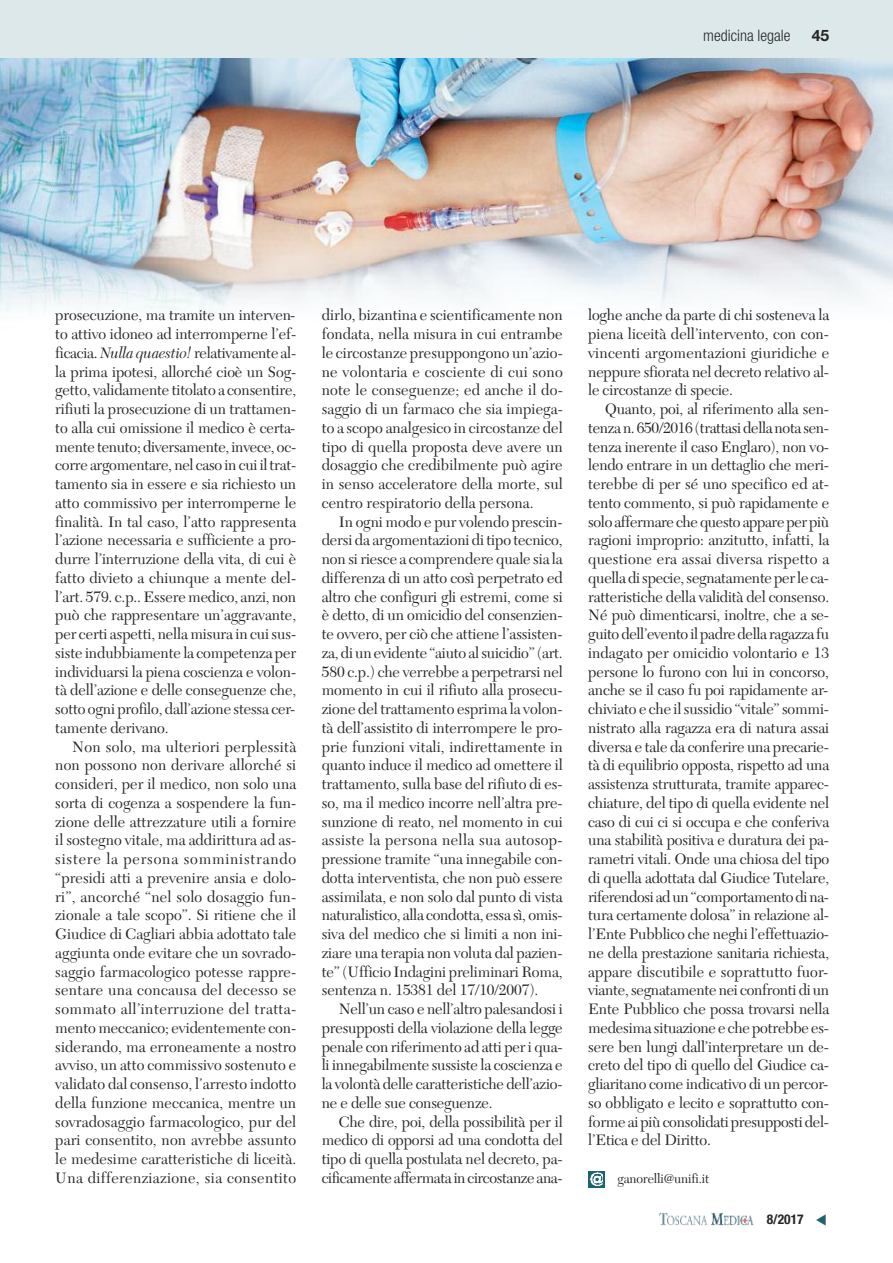
<style>
.page{position:relative;width:893px;height:1263px;background:#fff}
.page>*{position:absolute;margin:0;border:0;box-sizing:border-box;transform-origin:0 0}
.t1{font:15.75px/18.8px "New Caledonia LT Std";letter-spacing:-.01em;color:#272627;text-align:justify}
.t2{font:300 condensed 15.75px "Helvetica Neue LT Std";color:#272627}
.t3{font:700 15.75px "Helvetica Neue LT Std";color:#272627}
.t4{font:13.5px "New Caledonia LT Std";letter-spacing:-.01em;color:#272627}
.t5{font:700 condensed 13.5px "Helvetica Neue LT Std";color:#272627}
.s1{font-style:italic}
</style>
<div class="page">
<img style="left:0;top:57px;width:893px;height:258px">
<div style="left:0;top:0;width:893px;height:57px;background:#dde8ea"></div>
<svg style="left:588px;top:1171px;width:17px;height:16px"></svg>
<svg style="left:590px;top:1172px;width:13px;height:13px"></svg>
<img style="left:659px;top:1212px;width:95px;height:14px">
<p class="t2" style="left:703px;top:30px;width:89px">medicina legale</p>
<p class="t3" style="left:812px;top:30px;width:19px">45</p>
<p class="t1" style="left:55px;top:307px;width:242px">prosecuzione, ma tramite un interven&shy;to attivo idoneo ad interromperne l’ef&shy;ficacia. <span class="s1">Nulla quaestio!</span> relativamente al&shy;la prima ipotesi, allorché cioè un Sog&shy;getto, validamente titolato a consentire, rifiuti la prosecuzione di un trattamen&shy;to alla cui omissione il medico è certa&shy;mente tenuto; diversamente, invece, oc&shy;corre argomentare, nel caso in cui il trat&shy;tamento sia in essere e sia richiesto un atto commissivo per interromperne le finalità. In tal caso, l’atto rappresenta l’azione necessaria e sufficiente a pro&shy;durre l’interruzione della vita, di cui è fatto divieto a chiunque a mente del&shy;l’art. 579. c.p.. Essere medico, anzi, non può che rappresentare un’aggravante, per certi aspetti, nella misura in cui sus&shy;siste indubbiamente la competenza per individuarsi la piena coscienza e volon&shy;tà dell’azione e delle conseguenze che, sotto ogni profilo, dall’azione stessa cer&shy;tamente derivano.</p>
<p class="t1" style="left:55px;top:739px;width:243px;text-indent:17px">Non solo, ma ulteriori perplessità non possono non derivare allorché si consideri, per il medico, non solo una sorta di cogenza a sospendere la fun&shy;zione delle attrezzature utili a fornire il sostegno vitale, ma addirittura ad as&shy;sistere la persona somministrando “presidi atti a prevenire ansia e dolo&shy;ri”, ancorché “nel solo dosaggio fun&shy;zionale a tale scopo”. Si ritiene che il Giudice di Cagliari abbia adottato tale aggiunta onde evitare che un sovrado&shy;saggio farmacologico potesse rappre&shy;sentare una concausa del decesso se sommato all’interruzione del tratta&shy;mento meccanico; evidentemente con&shy;siderando, ma erroneamente a nostro avviso, un atto commissivo sostenuto e validato dal consenso, l’arresto indotto della funzione meccanica, mentre un sovradosaggio farmacologico, pur del pari consentito, non avrebbe assunto le medesime caratteristiche di liceità. una differenziazione, sia consentito</p>
<p class="t1" style="left:322px;top:307px;width:243px">dirlo, bizantina e scientificamente non fondata, nella misura in cui entrambe le circostanze presuppongono un’azio&shy;ne volontaria e cosciente di cui sono note le conseguenze; ed anche il do&shy;saggio di un farmaco che sia impiega&shy;to a scopo analgesico in circostanze del tipo di quella proposta deve avere un dosaggio che credibilmente può agire in senso acceleratore della morte, sul centro respiratorio della persona.</p>
<p class="t1" style="left:322px;top:514px;width:242px;text-indent:17px">In ogni modo e pur volendo prescin&shy;dersi da argomentazioni di tipo tecnico, non si riesce a comprendere quale sia la differenza di un atto così perpetrato ed altro che configuri gli estremi, come si è detto, di un omicidio del consenzien&shy;te ovvero, per ciò che attiene l’assisten&shy;za, di un evidente “aiuto al suicidio” (art.<br>580 c.p.) che verrebbe a perpetrarsi nel momento in cui il rifiuto alla prosecu&shy;zione del trattamento esprima la volon&shy;tà dell’assistito di interrompere le pro&shy;prie funzioni vitali, indirettamente in quanto induce il medico ad omettere il trattamento, sulla base del rifiuto di es&shy;so, ma il medico incorre nell’altra pre&shy;sunzione di reato, nel momento in cui assiste la persona nella sua autosop&shy;pressione tramite “una innegabile con&shy;dotta interventista, che non può essere assimilata, e non solo dal punto di vista naturalistico, alla condotta, essa sì, omis&shy;siva del medico che si limiti a non ini&shy;ziare una terapia non voluta dal pazien&shy;te” (ufficio Indagini preliminari Roma, sentenza n. 15381 del 17/10/2007).</p>
<p class="t1" style="left:322px;top:1001px;width:242px;text-indent:17px">Nell’un caso e nell’altro palesandosi i presupposti della violazione della legge penale con riferimento ad atti per i qua&shy;li innegabilmente sussiste la coscienza e la volontà delle caratteristiche dell’azio&shy;ne e delle sue conseguenze.</p>
<p class="t1" style="left:322px;top:1114px;width:242px;text-indent:17px">Che dire, poi, della possibilità per il medico di opporsi ad una condotta del tipo di quella postulata nel decreto, pa&shy;cificamente affermata incircostanze ana-</p>
<p class="t1" style="left:588px;top:307px;width:242px">loghe anche da parte di chi sosteneva la piena liceità dell’intervento, con con&shy;vincenti argomentazioni giuridiche e neppure sfiorata nel decreto relativo al&shy;le circostanze di specie.</p>
<p class="t1" style="left:588px;top:401px;width:242px;text-indent:17px">Quanto, poi, al riferimento alla sen&shy;tenzan. 650/2016 (trattasidellanota sen&shy;tenza inerente il caso Englaro), non vo&shy;lendo entrare in un dettaglio che meri&shy;terebbe di per sé uno specifico ed at&shy;tento commento, si può rapidamente e solo affermare chequesto appareperpiù ragioni improprio: anzitutto, infatti, la questione era assai diversa rispetto a quella dispecie,segnatamente perle ca&shy;ratteristiche della validità del consenso.<br>Né può dimenticarsi, inoltre, che a se&shy;guitodell’evento il padre della ragazza fu indagato per omicidio volontario e 13 persone lo furono con lui in concorso, anche se il caso fu poi rapidamente ar&shy;chiviato e che il sussidio “vitale” sommi&shy;nistrato alla ragazza era di natura assai diversa e tale da conferire una precarie&shy;tà di equilibrio opposta, rispetto ad una assistenza strutturata, tramite apparec&shy;chiature, del tipo di quella evidente nel caso di cui ci si occupa e che conferiva una stabilità positiva e duratura dei pa&shy;rametri vitali. Onde una chiosa del tipo di quella adottata dal Giudice Tutelare, riferendosi adun“comportamentodina&shy;tura certamente dolosa” in relazione al&shy;l’Ente Pubblico che neghi l’effettuazio&shy;ne della prestazione sanitaria richiesta, appare discutibile e soprattutto fuor&shy;viante,segnatamente nei confronti di un Ente Pubblico che possa trovarsi nella medesima situazione e che potrebbe es&shy;sere ben lungi dall’interpretare un de&shy;creto del tipo di quello del Giudice ca&shy;gliaritano come indicativo di un percor&shy;so obbligato e lecito e soprattutto con&shy;forme ai più consolidati presupposti del&shy;l’Etica e del Diritto.</p>
<p class="t4" style="left:617px;top:1173px;width:93px">ganorelli@unifi.it</p>
<p class="t5" style="left:767px;top:1215px;width:38px">8/2017</p>
</div>
